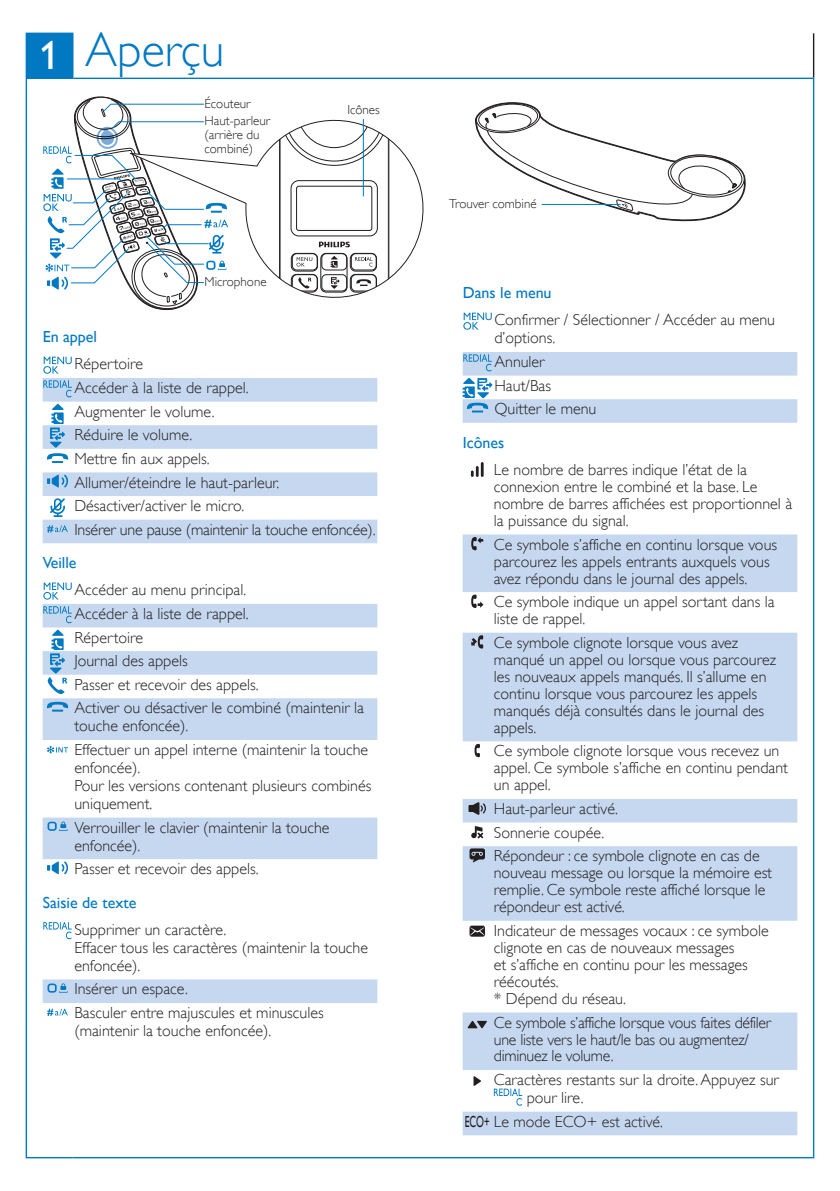
<style>
.page{position:relative;width:840px;height:1191px;background:#fff}
.page>*{position:absolute;margin:0;border:0;box-sizing:border-box;transform-origin:0 0}
.t1{font:48px "Gill Sans Alt One WGL Light";color:#0079c2}
.t2{font:16px/17px "Gill Sans Alt One WGL Light";color:#231f20}
.t3{font:16px "Gill Sans Alt One WGL";color:#0079c2}
.t4{font:13px/17.6px "Gill Sans Alt One WGL Light";color:#231f20}
.s1{font-family:"Gill Sans Alt One WGL";font-size:40px;color:#fff}
.s2{font-family:"Gill Sans Alt One WGL"}
</style>
<div class="page">
<div style="left:26px;top:33px;width:47px;height:45px;background:#0079c2"></div>
<hr style="left:812px;top:33px;width:1px;height:45px;background:#231f20">
<hr style="left:72px;top:33px;width:1px;height:46px;background:#0079c2">
<hr style="left:27px;top:78px;width:45px;height:1px;background:#0079c2">
<hr style="left:26px;top:78px;width:1px;height:1080px;background:#0079c2">
<hr style="left:73px;top:78px;width:739px;height:1px;background:#0079c2">
<hr style="left:812px;top:78px;width:1px;height:1080px;background:#0079c2">
<hr style="left:27px;top:1157px;width:46px;height:1px;background:#0079c2">
<hr style="left:73px;top:1157px;width:739px;height:1px;background:#0079c2">
<svg style="left:475px;top:102px;width:270px;height:119px"></svg>
<hr style="left:541px;top:204px;width:79px;height:1px;background:#0079c2">
<svg style="left:43px;top:96px;width:161px;height:214px"></svg>
<svg style="left:125px;top:112px;width:299px;height:196px"></svg>
<hr style="left:363px;top:119px;width:1px;height:77px;background:#0079c2">
<svg style="left:43px;top:378px;width:334px;height:165px;fill:#c6d8ef"></svg>
<svg style="left:43px;top:357px;width:29px;height:17px"></svg>
<svg style="left:43px;top:380px;width:29px;height:17px"></svg>
<svg style="left:47px;top:404px;width:21px;height:59px"></svg>
<svg style="left:47px;top:474px;width:21px;height:13px"></svg>
<svg style="left:50px;top:498px;width:15px;height:19px"></svg>
<svg style="left:47px;top:525px;width:21px;height:7px"></svg>
<svg style="left:43px;top:604px;width:334px;height:255px"></svg>
<svg style="left:43px;top:582px;width:29px;height:17px"></svg>
<svg style="left:43px;top:606px;width:29px;height:17px"></svg>
<svg style="left:48px;top:630px;width:19px;height:64px"></svg>
<svg style="left:47px;top:702px;width:21px;height:9px"></svg>
<svg style="left:47px;top:746px;width:21px;height:7px"></svg>
<svg style="left:48px;top:821px;width:20px;height:9px"></svg>
<svg style="left:47px;top:861px;width:21px;height:13px"></svg>
<svg style="left:43px;top:922px;width:29px;height:17px"></svg>
<svg style="left:43px;top:979px;width:334px;height:37px"></svg>
<svg style="left:463px;top:313px;width:28px;height:17px"></svg>
<svg style="left:462px;top:352px;width:334px;height:71px"></svg>
<svg style="left:462px;top:534px;width:334px;height:601px;fill:#c6d8ef"></svg>
<svg style="left:470px;top:466px;width:8px;height:11px"></svg>
<hr style="left:480px;top:462px;width:3px;height:15px;background:#231f20">
<svg style="left:471px;top:537px;width:12px;height:13px"></svg>
<svg style="left:471px;top:594px;width:12px;height:14px"></svg>
<svg style="left:471px;top:635px;width:12px;height:13px"></svg>
<svg style="left:474px;top:744px;width:5px;height:13px"></svg>
<svg style="left:468px;top:802px;width:17px;height:13px"></svg>
<svg style="left:471px;top:826px;width:12px;height:12px"></svg>
<svg style="left:469px;top:848px;width:15px;height:14px"></svg>
<svg style="left:469px;top:925px;width:15px;height:11px"></svg>
<svg style="left:467px;top:1020px;width:20px;height:8px"></svg>
<svg style="left:473px;top:1076px;width:8px;height:10px"></svg>
<svg style="left:493px;top:1088px;width:29px;height:17px"></svg>
<h1 class="t1" style="left:40px;top:19px;width:186px"><span class="s1">1</span> Aperçu</h1>
<p class="t4" style="left:204px;top:95px;width:67px">Écouteur<br>Haut-parleur</p>
<p class="t4" style="left:204px;top:128px;width:57px;line-height:14px">(arrière du combiné)</p>
<p class="t4" style="left:204px;top:273px;width:64px">Microphone</p>
<p class="t4" style="left:347px;top:100px;width:34px">Icônes</p>
<p class="t3" style="left:43px;top:326px;width:56px">En appel</p>
<p class="t2" style="left:74px;top:352px;width:302px;line-height:23.6px">Répertoire<br>Accéder à la liste de rappel.<br>Augmenter le volume.<br>Réduire le volume.<br>Mettre fin aux appels.<br>Allumer/éteindre le haut-parleur.<br>Désactiver/activer le micro.<br>Insérer une pause (maintenir la touche enfoncée).</p>
<p class="t3" style="left:43px;top:551px;width:35px">Veille</p>
<p class="t2" style="left:74px;top:578px;width:291px;line-height:23.6px">Accéder au menu principal.<br>Accéder à la liste de rappel.<br>Répertoire<br>Journal des appels<br>Passer et recevoir des appels.<br>Activer ou désactiver le combiné (maintenir la</p>
<p class="t2" style="left:74px;top:714px;width:295px;line-height:23.6px">touche enfoncée).<br>Effectuer un appel interne (maintenir la touche</p>
<p class="t2" style="left:74px;top:758px;width:298px;line-height:18px">enfoncée).<br>Pour les versions contenant plusieurs combinés uniquement.</p>
<p class="t2" style="left:74px;top:818px;width:256px;line-height:18px">Verrouiller le clavier (maintenir la touche enfoncée).</p>
<p class="t2" style="left:74px;top:860px;width:186px">Passer et recevoir des appels.</p>
<p class="t3" style="left:43px;top:891px;width:95px">Saisie de texte</p>
<p class="t2" style="left:74px;top:920px;width:295px;line-height:18px">Supprimer un caractère.<br>Effacer tous les caractères (maintenir la touche enfoncée).</p>
<p class="t2" style="left:74px;top:977px;width:251px;line-height:23.6px">Insérer un espace.<br>Basculer entre majuscules et minuscules</p>
<p class="t2" style="left:74px;top:1022px;width:198px">(maintenir la touche enfoncée).</p>
<p class="t4" style="left:449px;top:195px;width:89px">Trouver combiné</p>
<p class="t3" style="left:462px;top:282px;width:90px">Dans le menu</p>
<p class="t2" style="left:494px;top:311px;width:282px;line-height:18px">Confirmer / Sélectionner / Accéder au menu d’options.</p>
<p class="t2" style="left:494px;top:350px;width:103px;line-height:23.6px">Annuler<br>Haut/Bas<br>Quitter le menu</p>
<p class="t3" style="left:462px;top:431px;width:43px">Icônes</p>
<p class="t2" style="left:493px;top:461px;width:300px">Le nombre de barres indique l’état de la connexion entre le combiné et la base. Le nombre de barres affichées est proportionnel à la puissance du signal.</p>
<p class="t2" style="left:493px;top:536px;width:285px">Ce symbole s’affiche en continu lorsque vous parcourez les appels entrants auxquels vous avez répondu dans le journal des appels.</p>
<p class="t2" style="left:493px;top:593px;width:282px">Ce symbole indique un appel sortant dans la liste de rappel.</p>
<p class="t2" style="left:493px;top:634px;width:283px">Ce symbole clignote lorsque vous avez manqué un appel ou lorsque vous parcourez les nouveaux appels manqués. Il s’allume en continu lorsque vous parcourez les appels manqués déjà consultés dans le journal des appels.</p>
<p class="t2" style="left:493px;top:742px;width:295px">Ce symbole clignote lorsque vous recevez un appel. Ce symbole s’affiche en continu pendant un appel.</p>
<p class="t2" style="left:493px;top:797px;width:267px;line-height:23.6px">Haut-parleur activé.<br>Sonnerie coupée.<br>Répondeur : ce symbole clignote en cas de</p>
<p class="t2" style="left:493px;top:864px;width:279px">nouveau message ou lorsque la mémoire est remplie. Ce symbole reste affiché lorsque le répondeur est activé.</p>
<p class="t2" style="left:493px;top:922px;width:276px">Indicateur de messages vocaux : ce symbole clignote en cas de nouveaux messages<br>et s’affiche en continu pour les messages réécoutés.<br>* Dépend du réseau.</p>
<p class="t2" style="left:493px;top:1013px;width:279px">Ce symbole s’affiche lorsque vous faites défiler une liste vers le haut/le bas ou augmentez/ diminuez le volume.</p>
<p class="t2" style="left:526px;top:1071px;width:253px;line-height:17.6px;text-indent:-33px">Caractères restants sur la droite. Appuyez sur pour lire.</p>
<p class="t2" style="left:464px;top:1113px;width:200px"><span class="s2">ECO+</span> Le mode ECO+ est activé.</p>
</div>
